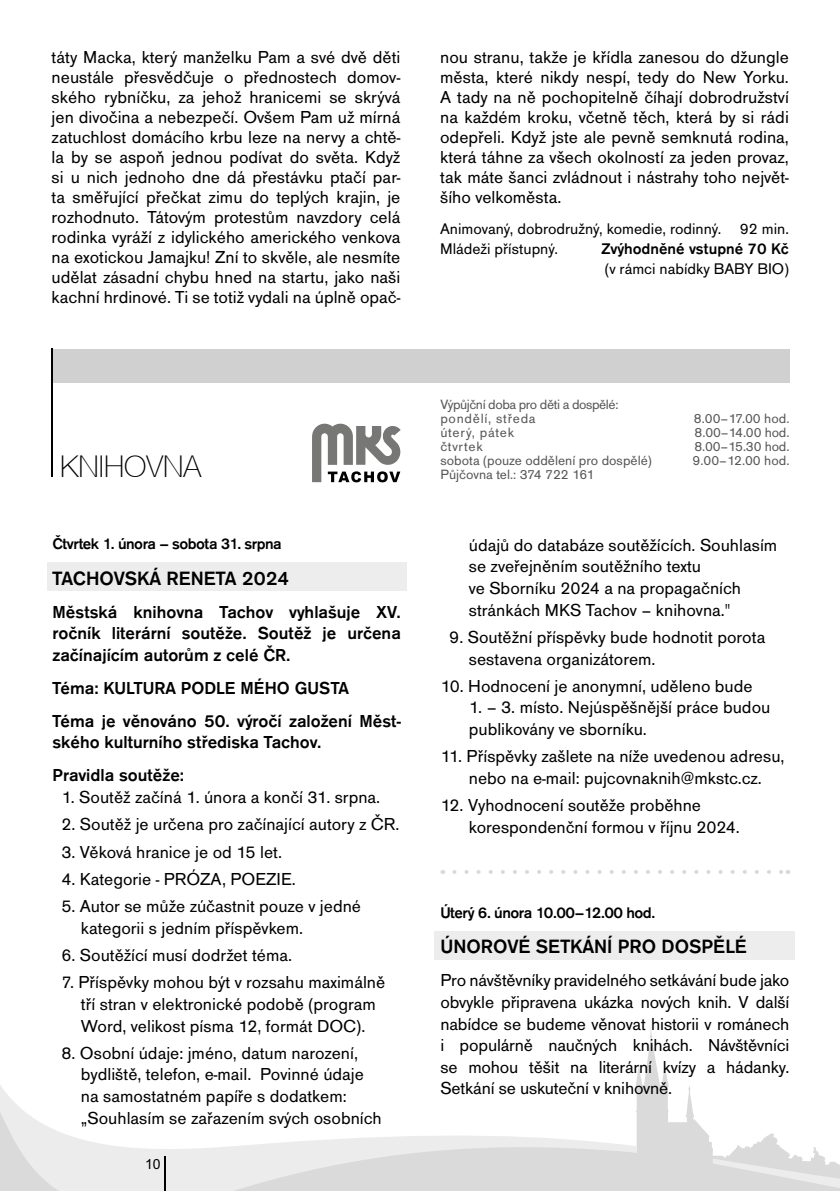
<style>
.page{position:relative;width:840px;height:1191px;background:#fff}
.page>*{position:absolute;margin:0;border:0;box-sizing:border-box;transform-origin:0 0}
.t1{font:100 30px "Helvetica Neue CE";color:#000}
.t2{font:500 20px "Accius TOT";color:#000}
.t3{font:18px/20px "Accius TOT";color:#000}
.t4{font:500 18px/21.6px "Accius TOT";color:#000}
.t5{font:16px/20px "Accius TOT";color:#000}
.t6{font:500 16px "Accius TOT";letter-spacing:-.03em;color:#000}
.t7{font:500 16px "Accius TOT";color:#000}
.t8{font:14px "Accius TOT";color:#575756}
.t9{font:14px/14px "Accius TOT";letter-spacing:-.03em;color:#575756}
.t10{font:14px "Accius TOT";letter-spacing:.05em;color:#575756}
.t11{font:14px "Arial";color:#000}
</style>
<div class="page">
<svg style="left:636px;top:1068px;width:189px;height:123px"></svg>
<svg style="left:0;top:1085px;width:636px;height:106px"></svg>
<svg style="left:712px;top:1158px;width:127px;height:33px;background:#dedede"></svg>
<hr style="left:165px;top:1156px;width:1px;height:35px;background:#000">
<div style="left:52px;top:349px;width:737px;height:33px;background:#d0d0d0"></div>
<svg style="left:312px;top:424px;width:89px;height:58px"></svg>
<div style="left:47px;top:562px;width:359px;height:29px;background:#ededed"></div>
<svg style="left:454px;top:870px;width:327px;height:4px"></svg>
<div style="left:434px;top:931px;width:360px;height:28px;background:#ededed"></div>
<hr style="left:52px;top:349px;width:1px;height:128px;background:#000">
<p class="t3" style="left:52px;top:47px;width:350px;text-align:justify">táty Macka, který manželku Pam a své dvě děti neustále přesvědčuje o přednostech domov&shy;ského rybníčku, za jehož hranicemi se skrývá jen divočina a nebezpečí. Ovšem Pam už mírná zatuchlost domácího krbu leze na nervy a chtě&shy;la by se aspoň jednou podívat do světa. Když si u nich jednoho dne dá přestávku ptačí par&shy;ta směřující přečkat zimu do teplých krajin, je rozhodnuto. Tátovým protestům navzdory celá rodinka vyráží z idylického amerického venkova na exotickou Jamajku! Zní to skvěle, ale nesmíte udělat zásadní chybu hned na startu, jako naši kachní hrdinové. Ti se totiž vydali na úplně opač-</p>
<p class="t3" style="left:440px;top:47px;width:350px;text-align:justify">nou stranu, takže je křídla zanesou do džungle města, které nikdy nespí, tedy do New Yorku.<br>A tady na ně pochopitelně číhají dobrodružství na každém kroku, včetně těch, která by si rádi odepřeli. Když jste ale pevně semknutá rodina, která táhne za všech okolností za jeden provaz, tak máte šanci zvládnout i nástrahy toho největ&shy;šího velkoměsta.</p>
<p class="t5" style="left:440px;top:219px;width:350px">Animovaný, dobrodružný, komedie, rodinný. 92 min.<br>Mládeži přístupný.</p>
<p class="t7" style="left:601px;top:240px;width:189px">Zvýhodněné vstupné 70 Kč</p>
<p class="t5" style="left:604px;top:259px;width:185px">(v rámci nabídky BABY BIO)</p>
<h1 class="t1" style="left:60px;top:449px;width:142px">KNIHOVNA</h1>
<p class="t6" style="left:52px;top:535px;width:230px">Čtvrtek 1. února – sobota 31. srpna</p>
<p class="t2" style="left:52px;top:567px;width:238px">TACHOVSKÁ RENETA 2024</p>
<p class="t4" style="left:52px;top:601px;width:349px;text-align:justify">Městská knihovna Tachov vyhlašuje XV. ročník literární soutěže. Soutěž je určena začínajícím autorům z celé ČR.</p>
<p class="t4" style="left:52px;top:671px;width:350px;line-height:33px">Téma: KULTURA PODLE MÉHO GUSTA<br>Téma je věnováno 50. výročí založení Měst-</p>
<p class="t4" style="left:52px;top:726px;width:270px;line-height:33px">ského kulturního střediska Tachov.<br>Pravidla soutěže:</p>
<p class="t3" style="left:61px;top:787px;width:320px">1. Soutěž začíná 1. února a končí 31. srpna.</p>
<p class="t3" style="left:61px;top:814px;width:339px">2. Soutěž je určena pro začínající autory z ČR.</p>
<p class="t3" style="left:61px;top:842px;width:222px">3. Věková hranice je od 15 let.</p>
<p class="t3" style="left:61px;top:869px;width:236px">4. Kategorie - PRÓZA, POEZIE.</p>
<p class="t3" style="left:81px;top:895px;width:281px;line-height:21.6px;text-indent:-20px">5. Autor se může zúčastnit pouze v jedné kategorii s jedním příspěvkem.</p>
<p class="t3" style="left:61px;top:945px;width:232px">6. Soutěžící musí dodržet téma.</p>
<p class="t3" style="left:61px;top:971px;width:325px;line-height:21.6px;text-align:center">7. Příspěvky mohou být v rozsahu maximálně tří stran v elektronické podobě (program<br>Word, velikost písma 12, formát DOC).</p>
<p class="t3" style="left:81px;top:1042px;width:302px;line-height:21.6px;text-indent:-20px">8. Osobní údaje: jméno, datum narození, bydliště, telefon, e-mail. Povinné údaje na samostatném papíře s dodatkem: „Souhlasím se zařazením svých osobních</p>
<p class="t11" style="left:145px;top:1154px;width:17px">10</p>
<p class="t9" style="left:440px;top:398px;width:179px">Výpůjční doba pro děti a dospělé: pondělí, středa</p>
<p class="t8" style="left:693px;top:411px;width:97px">8.00–17.00 hod.</p>
<p class="t10" style="left:440px;top:425px;width:75px">úterý, pátek</p>
<p class="t8" style="left:694px;top:425px;width:96px">8.00–14.00 hod.</p>
<p class="t10" style="left:440px;top:439px;width:44px">čtvrtek</p>
<p class="t8" style="left:694px;top:439px;width:97px">8.00–15.30 hod.</p>
<p class="t8" style="left:440px;top:453px;width:213px">sobota (pouze oddělení pro dospělé)</p>
<p class="t8" style="left:692px;top:453px;width:98px">9.00–12.00 hod.</p>
<p class="t8" style="left:440px;top:467px;width:155px">Půjčovna tel.: 374 722 161</p>
<p class="t3" style="left:468px;top:534px;width:310px;line-height:21.6px">údajů do databáze soutěžících. Souhlasím se zveřejněním soutěžního textu<br>ve Sborníku 2024 a na propagačních stránkách MKS Tachov – knihovna."</p>
<p class="t3" style="left:468px;top:626px;width:298px;line-height:21.6px;text-indent:-20px">9. Soutěžní příspěvky bude hodnotit porota sestavena organizátorem.</p>
<p class="t3" style="left:440px;top:676px;width:313px">10. Hodnocení je anonymní, uděleno bude</p>
<p class="t3" style="left:468px;top:697px;width:303px;line-height:21.6px">1. – 3. místo. Nejúspěšnější práce budou publikovány ve sborníku.</p>
<p class="t3" style="left:440px;top:746px;width:345px;line-height:21.6px;text-align:center">11. Příspěvky zašlete na níže uvedenou adresu, nebo na e-mail: pujcovnaknih@mkstc.cz.</p>
<p class="t3" style="left:468px;top:794px;width:272px;line-height:21.6px;text-indent:-28px">12. Vyhodnocení soutěže proběhne korespondenční formou v říjnu 2024.</p>
<p class="t6" style="left:440px;top:903px;width:216px">Úterý 6. února 10.00–12.00 hod.</p>
<p class="t2" style="left:440px;top:935px;width:308px">ÚNOROVÉ SETKÁNÍ PRO DOSPĚLÉ</p>
<p class="t3" style="left:440px;top:969px;width:350px;line-height:21.6px;text-align:justify">Pro návštěvníky pravidelného setkávání bude jako obvykle připravena ukázka nových knih. V další nabídce se budeme věnovat historii v románech i populárně naučných knihách. Návštěvníci se mohou těšit na literární kvízy a hádanky.<br>Setkání se uskuteční v knihovně.</p>
</div>
